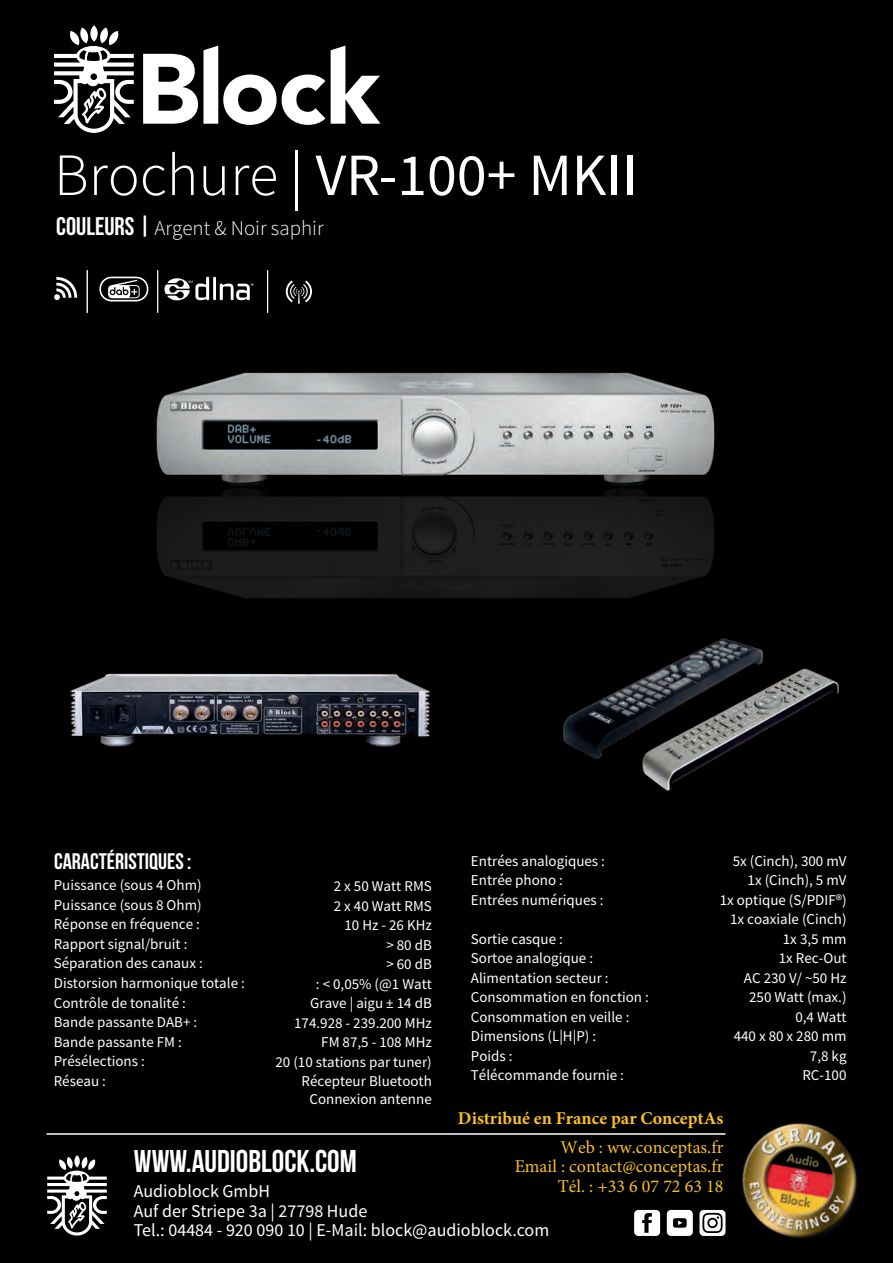
<style>
.page{position:relative;width:893px;height:1263px;background:#000001}
.page>*{position:absolute;margin:0;border:0;box-sizing:border-box;transform-origin:0 0}
.t1{font:60px "Source Sans Pro";color:#fff}
.t2{font:31.5px "Bebas Neue";color:#fff}
.t3{font:22.5px "Bebas Neue";color:#fff}
.t4{font:300 21px "Source Sans Pro";color:#fff}
.t5{font:18px/19.5px "Source Sans Pro";color:#fff}
.t6{font:18px/19.4px "Minion Pro";color:#fac121;text-align:right}
.t7{font:700 18px "Minion Pro";color:#fac121}
.t8{font:15px/19.5px "Source Sans Pro";color:#fff}
.s1{font-weight:300}
.s2{font-family:"Bebas Neue";font-weight:400;font-size:25.5px}
</style>
<div class="page">
<svg style="left:143px;top:46px;width:182px;height:79px"></svg>
<svg style="left:331px;top:46px;width:49px;height:78px"></svg>
<svg style="left:54px;top:27px;width:80px;height:106px"></svg>
<svg style="left:47px;top:1157px;width:60px;height:78px"></svg>
<svg style="left:634px;top:1210px;width:26px;height:26px"></svg>
<svg style="left:699px;top:1210px;width:22px;height:26px"></svg>
<svg style="left:667px;top:1210px;width:26px;height:26px"></svg>
<hr style="left:46px;top:1133px;width:679px;height:2px;background:#fff">
<img style="left:721px;top:1123px;width:137px;height:115px">
<hr style="left:87px;top:270px;width:1px;height:43px;background:#fff">
<hr style="left:157px;top:270px;width:1px;height:43px;background:#fff">
<hr style="left:267px;top:270px;width:1px;height:43px;background:#fff">
<svg style="left:54px;top:270px;width:258px;height:35px"></svg>
<img style="left:70px;top:673px;width:360px;height:74px">
<img style="left:563px;top:639px;width:200px;height:120px">
<img style="left:610px;top:656px;width:229px;height:135px">
<img style="left:144px;top:372px;width:582px;height:324px">
<h1 class="t1" style="left:54px;top:138px;width:585px"><span class="s1">Brochure |</span> VR-100+ MKII</h1>
<h3 class="t4" style="left:56px;top:215px;width:269px"><span class="s2">COULEURS |</span> Argent &amp; Noir saphir</h3>
<h3 class="t3" style="left:54px;top:848px;width:139px">CARACTÉRISTIQUES :</h3>
<p class="t8" style="left:54px;top:876px;width:193px">Puissance (sous 4 Ohm)<br>Puissance (sous 8 Ohm)<br>Réponse en fréquence :<br>Rapport signal/bruit :<br>Séparation des canaux :<br>Distorsion harmonique totale :<br>Contrôle de tonalité :<br>Bande passante DAB+ :<br>Bande passante FM :<br>Présélections :<br>Réseau :</p>
<p class="t8" style="left:471px;top:851px;width:136px">Entrées analogiques :<br>Entrée phono :<br>Entrées numériques :</p>
<p class="t8" style="left:471px;top:929px;width:179px">Sortie casque :<br>Sortoe analogique :<br>Alimentation secteur :<br>Consommation en fonction :<br>Consommation en veille :<br>Dimensions (L|H|P) :<br>Poids :<br>Télécommande fournie :</p>
<p class="t7" style="left:458px;top:1105px;width:267px">Distribué en France par ConceptAs</p>
<p class="t6" style="left:515px;top:1138px;width:210px">Web : ww.conceptas.fr<br>Email : contact@conceptas.fr<br>Tél. : +33 6 07 72 63 18</p>
<p class="t8" style="left:720px;top:851px;width:128px;text-align:right">5x (Cinch), 300 mV<br>1x (Cinch), 5 mV<br>1x optique (S/PDIF®)<br>1x coaxiale (Cinch)<br>1x 3,5 mm<br>1x Rec-Out<br>AC 230 V/ ~50 Hz<br>250 Watt (max.)<br>0,4 Watt<br>440 x 80 x 280 mm<br>7,8 kg<br>RC-100</p>
<p class="t8" style="left:275px;top:877px;width:158px;text-align:right">2 x 50 Watt RMS<br>2 x 40 Watt RMS<br>10 Hz - 26 KHz<br>&gt; 80 dB<br>&gt; 60 dB<br>: &lt; 0,05% (@1 Watt<br>Grave | aigu ± 14 dB<br>174.928 - 239.200 MHz<br>FM 87,5 - 108 MHz<br>20 (10 stations par tuner)<br>Récepteur Bluetooth</p>
<p class="t8" style="left:309px;top:1089px;width:124px">Connexion antenne</p>
<h2 class="t2" style="left:134px;top:1143px;width:224px">WWW.AUDIOBLOCK.COM</h2>
<p class="t5" style="left:134px;top:1182px;width:417px">Audioblock GmbH<br>Auf der Striepe 3a | 27798 Hude<br>Tel.: 04484 - 920 090 10 | E-Mail: block@audioblock.com</p>
</div>
